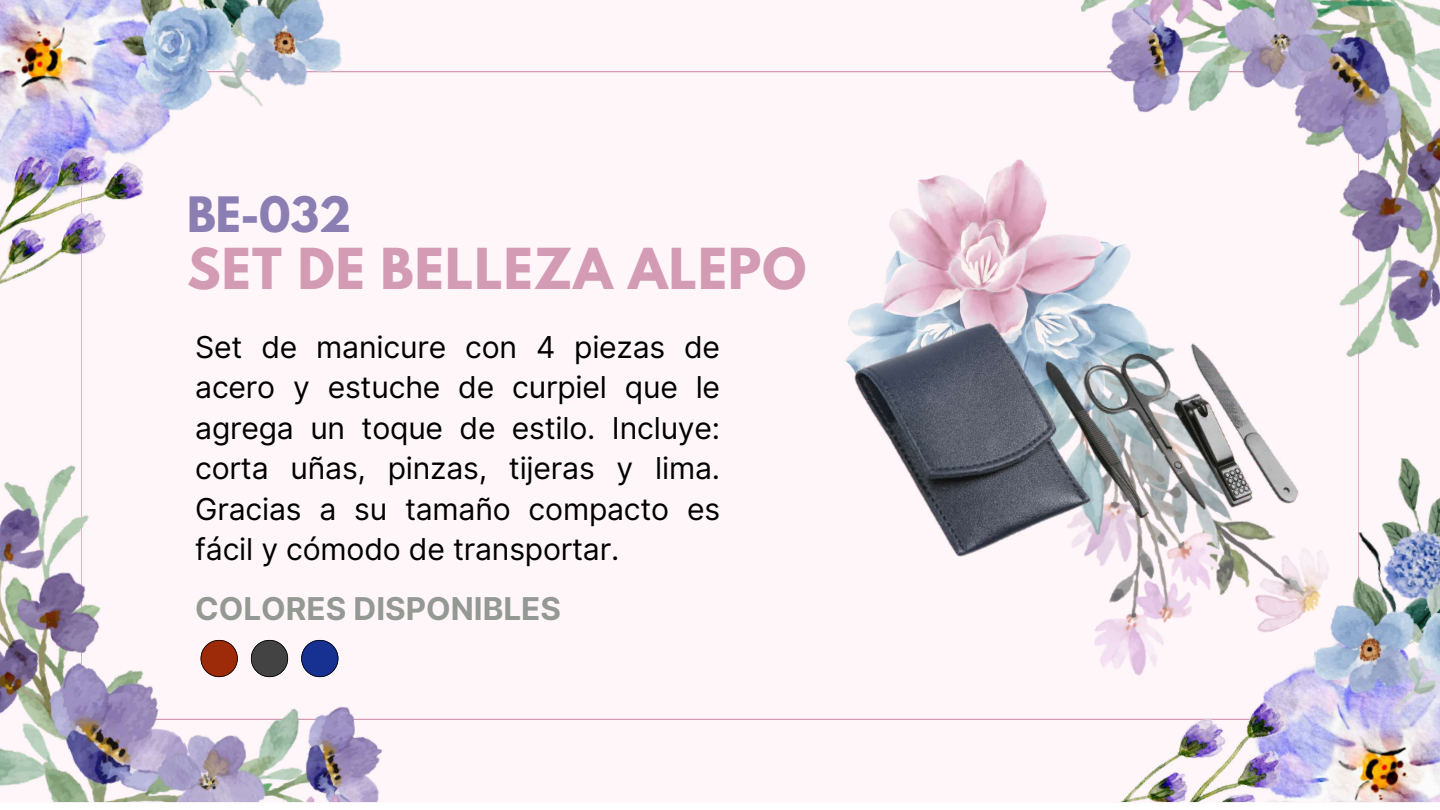
<style>
.page{position:relative;width:1440px;height:810px;background:#fff}
.page>*{position:absolute;margin:0;border:0;box-sizing:border-box;transform-origin:0 0}
.t1{font:700 50px "League Spartan";letter-spacing:.02em;color:#d49bb4}
.t2{font:700 43.2px "League Spartan";color:#8b7eb3}
.t3{font:700 31.4px "Inter";color:#949994}
.t4{font:30.1px/40.5px "Inter";letter-spacing:-.005em;color:#000;text-align:justify}
</style>
<div class="page">
<div style="left:0;top:0;width:1440px;height:802px;background:#fff6fa"></div>
<img style="left:889px;top:159px;width:158px;height:67px">
<img style="left:0;top:456px;width:201px;height:346px">
<img style="left:83px;top:697px;width:325px;height:105px">
<img style="left:1297px;top:0;width:143px;height:355px">
<img style="left:1080px;top:0;width:323px;height:119px">
<img style="left:0;top:0;width:162px;height:146px">
<img style="left:0;top:146px;width:144px;height:290px">
<img style="left:114px;top:0;width:235px;height:130px">
<img style="left:1304px;top:669px;width:136px;height:133px">
<img style="left:964px;top:669px;width:340px;height:133px">
<img style="left:1306px;top:458px;width:134px;height:263px">
<svg style="left:201px;top:640px;width:37px;height:37px"></svg>
<svg style="left:251px;top:640px;width:37px;height:37px"></svg>
<svg style="left:301px;top:640px;width:37px;height:37px"></svg>
<img style="left:845px;top:226px;width:514px;height:443px">
<h2 class="t2" style="left:187px;top:181px;width:166px">BE-032</h2>
<h1 class="t1" style="left:187px;top:230px;width:621px">SET DE BELLEZA ALEPO</h1>
<p class="t4" style="left:195px;top:327px;width:527px">Set de manicure con 4 piezas de acero y estuche de curpiel que le agrega un toque de estilo. Incluye: corta uñas, pinzas, tijeras y lima.<br>Gracias a su tamaño compacto es fácil y cómodo de transportar.</p>
<p class="t3" style="left:195px;top:586px;width:367px">COLORES DISPONIBLES</p>
</div>
